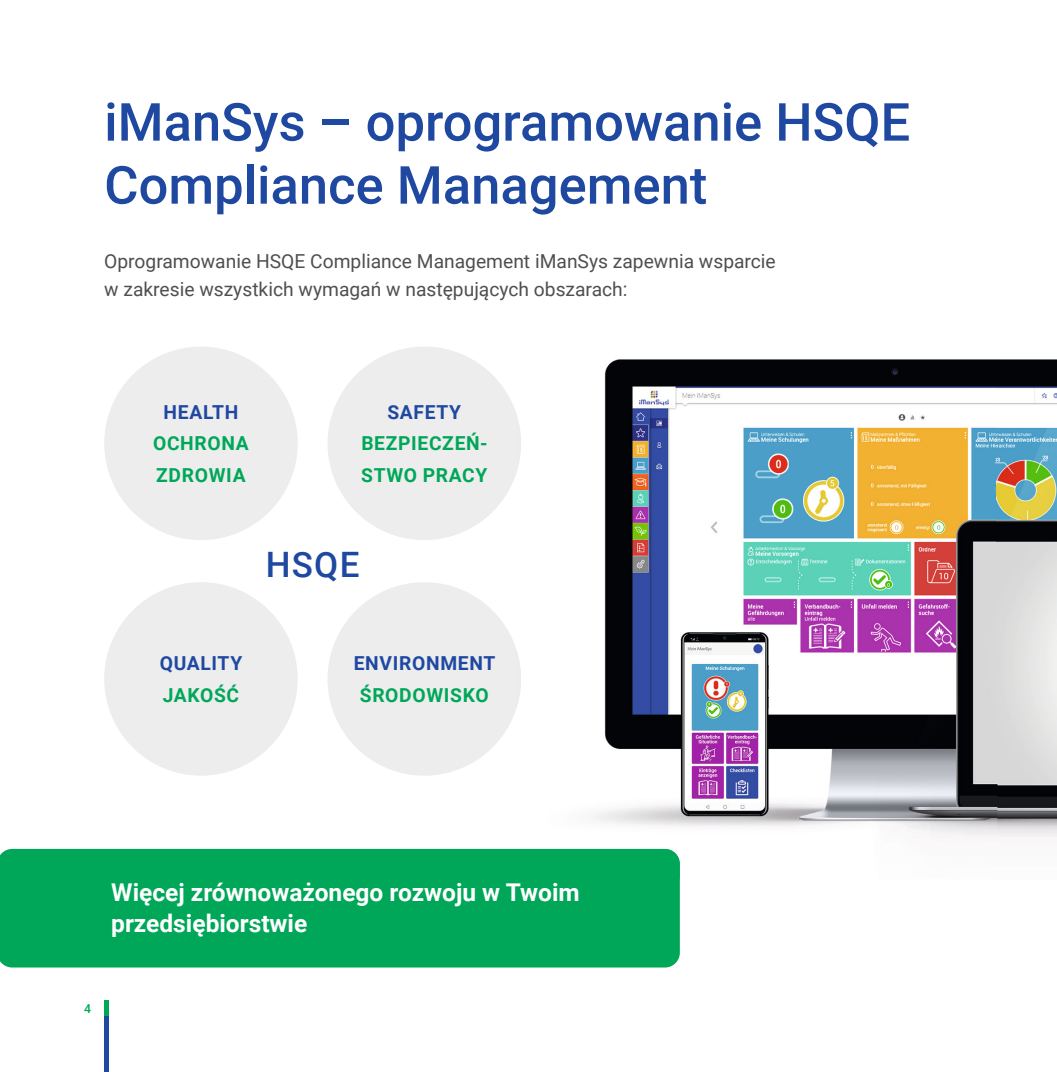
<style>
.page{position:relative;width:1057px;height:1072px;background:#fff}
.page>*{position:absolute;margin:0;border:0;box-sizing:border-box;transform-origin:0 0}
.t1{font:500 52.5px/63px "Roboto";color:#1f48a1}
.t2{font:500 35px "Roboto";color:#1f48a1}
.t3{font:700 24.5px/31.5px "Roboto";color:#fff}
.t4{font:19.25px/28px "Roboto";color:#4f4f4e}
.t5{font:700 19.25px/31.5px "Roboto";letter-spacing:.035em;color:#00a759}
.t6{font:700 19.25px "Roboto";letter-spacing:.035em;color:#1f48a1}
.t7{font:500 12.25px "Roboto";color:#00a759}
</style>
<div class="page">
<div style="left:104px;top:1016px;width:5px;height:55px;background:#1f48a1"></div>
<div style="left:104px;top:1000px;width:5px;height:15px;background:#00a759"></div>
<div style="left:104px;top:346px;width:194px;height:194px;background:#ededee;border-radius:50%"></div>
<div style="left:104px;top:582px;width:194px;height:193px;background:#ededee;border-radius:50%"></div>
<div style="left:327px;top:346px;width:194px;height:194px;background:#ededee;border-radius:50%"></div>
<div style="left:327px;top:582px;width:194px;height:193px;background:#ededee;border-radius:50%"></div>
<div style="left:0;top:849px;width:680px;height:118px;background:#00a759"></div>
<img style="left:516px;top:359px;width:541px;height:490px">
<img style="left:516px;top:412px;width:5px;height:62px">
<img style="left:516px;top:648px;width:5px;height:61px">
<div style="left:516px;top:849px;width:164px;height:30px;background:#00a759"></div>
<h1 class="t1" style="left:104px;top:88px;width:807px">iManSys – oprogramowanie HSQE<br>Compliance Management</h1>
<p class="t4" style="left:104px;top:246px;width:673px">Oprogramowanie HSQE Compliance Management iManSys zapewnia wsparcie w zakresie wszystkich wymagań w następujących obszarach:</p>
<p class="t6" style="left:164px;top:398px;width:76px">HEALTH</p>
<p class="t5" style="left:153px;top:427px;width:97px">OCHRONA<br>ZDROWIA</p>
<p class="t6" style="left:387px;top:398px;width:75px">SAFETY</p>
<p class="t5" style="left:361px;top:427px;width:128px">BEZPIECZEŃ-<br>STWO PRACY</p>
<h2 class="t2" style="left:266px;top:540px;width:95px">HSQE</h2>
<p class="t6" style="left:160px;top:649px;width:84px">QUALITY</p>
<p class="t5" style="left:163px;top:678px;width:78px">JAKOŚĆ</p>
<p class="t6" style="left:354px;top:649px;width:143px">ENVIRONMENT</p>
<p class="t5" style="left:360px;top:678px;width:130px">ŚRODOWISKO</p>
<p class="t3" style="left:111px;top:875px;width:470px">Więcej zrównoważonego rozwoju w Twoim przedsiębiorstwie</p>
<p class="t7" style="left:84px;top:999px;width:8px">4</p>
</div>
